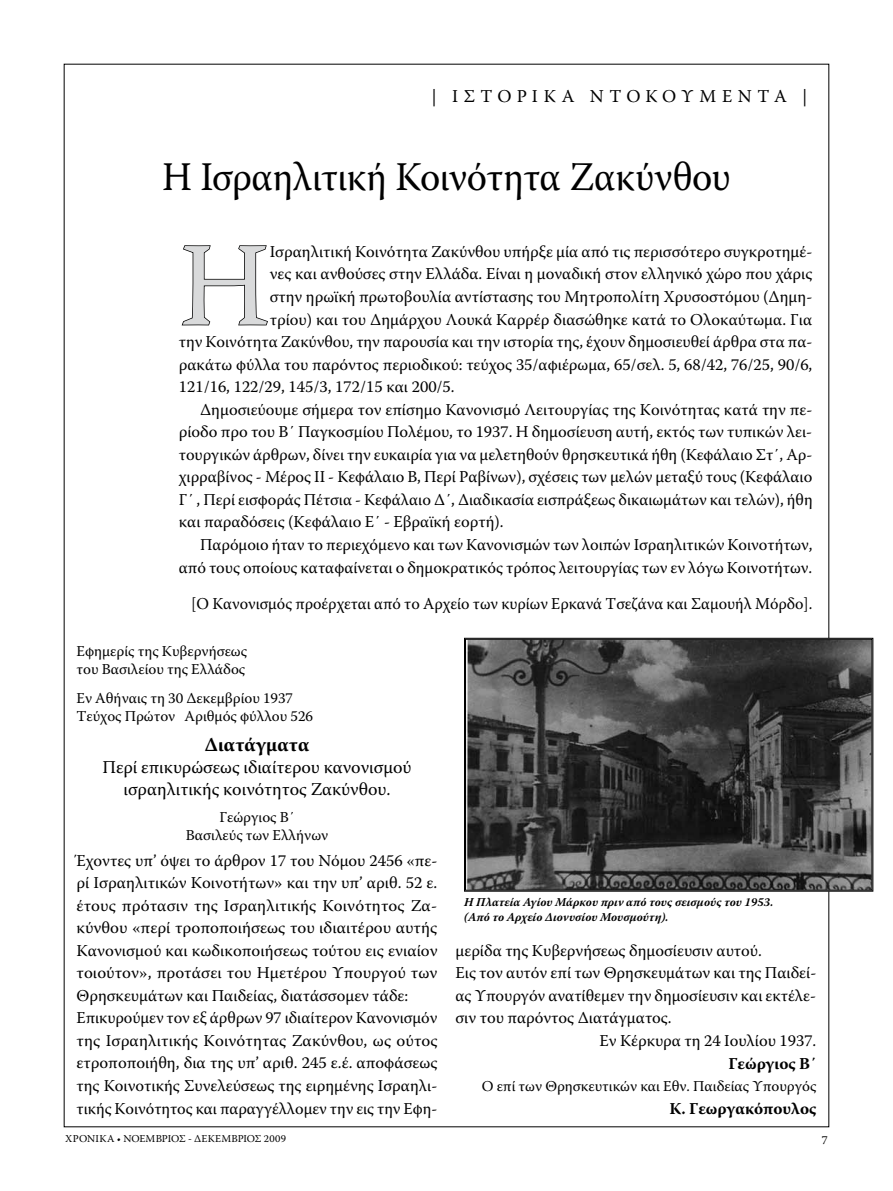
<style>
.page{position:relative;width:893px;height:1191px;background:#fff}
.page>*{position:absolute;margin:0;border:0;box-sizing:border-box;transform-origin:0 0}
.t1{font:119.1px "Warnock Pro";color:#d9dadb}
.t2{font:40.5px "Warnock Pro";letter-spacing:-.01em;color:#000;scale:.95 1}
.t3{font:700 19.5px "Warnock Pro";color:#000}
.t4{font:18px/21.6px "Warnock Pro";color:#000;text-align:center}
.t5{font:16.5px/22.5px "Warnock Pro";color:#000}
.t6{font:700 16.5px "Warnock Pro";color:#000}
.t7{font:15px/18px "Warnock Pro";color:#000}
.t8{font:italic 700 12px/14.4px "Warnock Pro";color:#000}
.t9{font:12px "Warnock Pro";color:#000}
.t10{font:10.5px "Warnock Pro";letter-spacing:.02em;color:#000}
</style>
<div class="page">
<svg style="left:181px;top:245px;width:87px;height:81px"></svg>
<svg style="left:464px;top:638px;width:409px;height:253px;background:#434343"></svg>
<div style="left:465px;top:639px;width:407px;height:251px;border:1px solid #000"></div>
<p class="t4" style="left:431px;top:85px;width:83px">| Ιστορικά</p>
<p class="t4" style="left:590px;top:85px;width:54px">Ντοκο</p>
<p class="t4" style="left:681px;top:85px;width:37px">υ μέν</p>
<p class="t4" style="left:757px;top:85px;width:52px">τ α |</p>
<h2 class="t2" style="left:162px;top:152px;width:600px">Η Ισραηλιτική Κοινότητα Ζακύνθου</h2>
<h1 class="t1" style="left:179px;top:214px;width:92px">Η</h1>
<p class="t5" style="left:270px;top:240px;width:544px">Ισραηλιτική Κοινότητα Ζακύνθου υπήρξε μία από τις περισσότερο συγκροτημέ-</p>
<p class="t5" style="left:270px;top:262px;width:544px">νες και ανθούσες στην Ελλάδα. Είναι η μοναδική στον ελληνικό χώρο που χάρις</p>
<p class="t5" style="left:270px;top:285px;width:544px">στην ηρωϊκή πρωτοβουλία αντίστασης του Μητροπολίτη Χρυσοστόμου (Δημη-</p>
<p class="t5" style="left:270px;top:307px;width:544px">τρίου) και του Δημάρχου Λουκά Καρρέρ διασώθηκε κατά το Ολοκαύτωμα. Για</p>
<p class="t5" style="left:179px;top:330px;width:635px">την Κοινότητα Ζακύνθου, την παρουσία και την ιστορία της, έχουν δημοσιευθεί άρθρα στα πα-</p>
<p class="t5" style="left:179px;top:353px;width:635px">ρακάτω φύλλα του παρόντος περιοδικού: τεύχος 35/αφιέρωμα, 65/σελ. 5, 68/42, 76/25, 90/6,</p>
<p class="t5" style="left:179px;top:375px;width:277px">121/16, 122/29, 145/3, 172/15 και 200/5.</p>
<p class="t5" style="left:200px;top:398px;width:614px">Δημοσιεύουμε σήμερα τον επίσημο Κανονισμό Λειτουργίας της Κοινότητας κατά την πε-</p>
<p class="t5" style="left:179px;top:420px;width:635px">ρίοδο προ του Β΄ Παγκοσμίου Πολέμου, το 1937. Η δημοσίευση αυτή, εκτός των τυπικών λει-</p>
<p class="t5" style="left:179px;top:443px;width:635px">τουργικών άρθρων, δίνει την ευκαιρία για να μελετηθούν θρησκευτικά ήθη (Κεφάλαιο Στ΄, Αρ-</p>
<p class="t5" style="left:179px;top:465px;width:635px">χιρραβίνος - Μέρος II - Κεφάλαιο Β, Περί Ραβίνων), σχέσεις των μελών μεταξύ τους (Κεφάλαιο</p>
<p class="t5" style="left:179px;top:488px;width:635px">Γ΄ , Περί εισφοράς Πέτσια - Κεφάλαιο Δ΄, Διαδικασία εισπράξεως δικαιωμάτων και τελών), ήθη</p>
<p class="t5" style="left:179px;top:510px;width:326px">και παραδόσεις (Κεφάλαιο Ε΄ - Εβραϊκή εορτή).</p>
<p class="t5" style="left:200px;top:533px;width:614px">Παρόμοιο ήταν το περιεχόμενο και των Κανονισμών των λοιπών Ισραηλιτικών Κοινοτήτων,</p>
<p class="t5" style="left:179px;top:555px;width:635px">από τους οποίους καταφαίνεται ο δημοκρατικός τρόπος λειτουργίας των εν λόγω Κοινοτήτων.</p>
<p class="t5" style="left:191px;top:591px;width:623px">[Ο Κανονισμός προέρχεται από το Αρχείο των κυρίων Ερκανά Τσεζάνα και Σαμουήλ Μόρδο].</p>
<p class="t7" style="left:77px;top:642px;width:172px">Εφημερίς της Κυβερνήσεως του Βασιλείου της Ελλάδος</p>
<p class="t7" style="left:77px;top:688px;width:238px">Εν Αθήναις τη 30 Δεκεμβρίου 1937<br>Τεύχος Πρώτον Αριθμός φύλλου 526</p>
<p class="t3" style="left:204px;top:733px;width:107px">Διατάγματα</p>
<p class="t4" style="left:102px;top:756px;width:311px">Περί επικυρώσεως ιδιαίτερου κανονισμού ισραηλιτικής κοινότητος Ζακύνθου.</p>
<p class="t7" style="left:186px;top:807px;width:144px;text-align:center">Γεώργιος Β΄<br>Βασιλεύς των Ελλήνων</p>
<p class="t5" style="left:77px;top:848px;width:363px">Έχοντες υπ’ όψει το άρθρον 17 του Νόμου 2456 «πε&shy;ρί Ισραηλιτικών Κοινοτήτων» και την υπ’ αριθ. 52 ε. έτους πρότασιν της Ισραηλιτικής Κοινότητος Ζα&shy;κύνθου «περί τροποποιήσεως του ιδιαιτέρου αυτής Κανονισμού και κωδικοποιήσεως τούτου εις ενιαίον τοιούτον», προτάσει του Ημετέρου Υπουργού των Θρησκευμάτων και Παιδείας, διατάσσομεν τάδε:<br>Επικυρούμεν τον εξ άρθρων 97 ιδιαίτερον Κανονισμόν της Ισραηλιτικής Κοινότητας Ζακύνθου, ως ούτος ετροποποιήθη, δια της υπ’ αριθ. 245 ε.έ. αποφάσεως της Κοινοτικής Συνελεύσεως της ειρημένης Ισραηλι&shy;τικής Κοινότητος και παραγγέλλομεν την εις την Εφη-</p>
<p class="t8" style="left:464px;top:895px;width:311px">Η Πλατεία Αγίου Μάρκου πριν από τους σεισμούς του 1953. (Από το Αρχείο Διονυσίου Μουσμούτη).</p>
<p class="t5" style="left:455px;top:938px;width:308px">μερίδα της Κυβερνήσεως δημοσίευσιν αυτού.</p>
<p class="t5" style="left:455px;top:961px;width:362px">Εις τον αυτόν επί των Θρησκευμάτων και της Παιδεί-</p>
<p class="t5" style="left:455px;top:984px;width:362px">ας Υπουργόν ανατίθεμεν την δημοσίευσιν και εκτέλε-</p>
<p class="t5" style="left:455px;top:1006px;width:218px">σιν του παρόντος Διατάγματος.</p>
<p class="t5" style="left:599px;top:1029px;width:218px">Εν Κέρκυρα τη 24 Ιουλίου 1937.</p>
<p class="t6" style="left:728px;top:1053px;width:90px">Γεώργιος Β΄</p>
<p class="t7" style="left:482px;top:1076px;width:336px">Ο επί των Θρησκευτικών και Εθν. Παιδείας Υπουργός</p>
<p class="t6" style="left:670px;top:1098px;width:148px">Κ. Γεωργακόπουλος</p>
<p class="t10" style="left:65px;top:1132px;width:222px">ΧΡΟΝΙΚΑ • ΝΟΕΜΒΡΙΟΣ - ΔΕΚΕΜΒΡΙΟΣ 2009</p>
<p class="t9" style="left:822px;top:1132px;width:8px">7</p>
</div>
